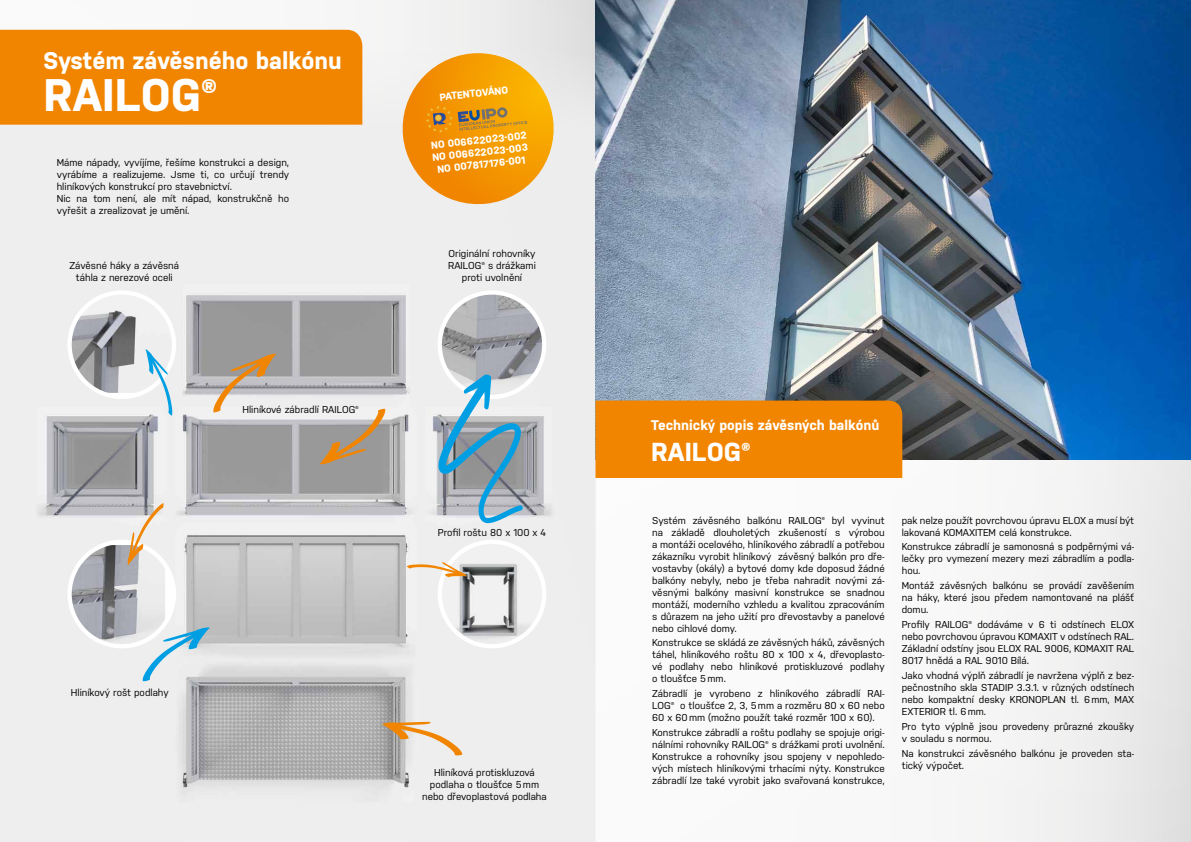
<style>
.page{position:relative;width:1191px;height:842px;background:#fff}
.page>*{position:absolute;margin:0;border:0;box-sizing:border-box;transform-origin:0 0}
.t1{font:700 45.6px "Nudista";color:#fff}
.t2{font:700 26px "Nudista";color:#fff}
.t3{font:700 24px "Nudista";color:#fff}
.t4{font:700 14px "Nudista";color:#fff}
.t5{font:700 10.2px/12.2px "Nudista";color:#fff;text-align:center}
.t6{font:10px/12px "Nudista";color:#000;text-align:justify}
</style>
<div class="page">
<div style="left:0;top:0;width:595px;height:842px;background:linear-gradient(to right,#fff,#e8e8e8)"></div>
<img style="left:0;top:43px;width:595px;height:799px">
<img style="left:70px;top:292px;width:104px;height:101px">
<div style="left:67px;top:290px;width:109px;height:109px;border:4px solid #fff;border-radius:50%"></div>
<div style="left:70px;top:542px;width:104px;height:104px;background:#fff;border-radius:50%"></div>
<img style="left:70px;top:545px;width:95px;height:101px">
<div style="left:67px;top:540px;width:109px;height:108px;border:4px solid #fff;border-radius:50%"></div>
<img style="left:440px;top:292px;width:104px;height:105px;border-radius:52px">
<div style="left:438px;top:290px;width:108px;height:109px;border:4px solid #fff;border-radius:50%"></div>
<img style="left:440px;top:544px;width:104px;height:102px">
<div style="left:438px;top:540px;width:108px;height:108px;border:4px solid #fff;border-radius:50%"></div>
<svg style="left:146px;top:349px;width:26px;height:67px"></svg>
<svg style="left:128px;top:503px;width:35px;height:62px"></svg>
<svg style="left:406px;top:562px;width:61px;height:15px"></svg>
<svg style="left:382px;top:722px;width:80px;height:33px;background:#dec6a8"></svg>
<svg style="left:142px;top:627px;width:68px;height:54px;background:#c2dce7"></svg>
<svg style="left:213px;top:354px;width:63px;height:59px;background:#c7b6a2"></svg>
<svg style="left:320px;top:409px;width:66px;height:55px"></svg>
<svg style="left:438px;top:374px;width:85px;height:149px;background:#96b4c3"></svg>
<div style="left:595px;top:0;width:596px;height:842px;background:linear-gradient(to right,#fff,#ececec)"></div>
<div style="left:0;top:30px;width:362px;height:95px;background:#f18500"></div>
<img style="left:595px;top:0;width:596px;height:459px">
<div style="left:595px;top:401px;width:307px;height:77px;background:#f18500"></div>
<svg style="left:399px;top:53px;width:158px;height:155px;background:#eead43"></svg>
<h3 class="t3" style="left:44px;top:43px;width:300px">Systém závěsného balkónu</h3>
<h1 class="t1" style="left:44px;top:61px;width:176px">RAILOG®</h1>
<p class="t6" style="left:57px;top:156px;width:234px;text-align:left">Máme nápady, vyvíjíme, řešíme konstrukci a design, vyrábíme a realizujeme. Jsme ti, co určují trendy hliníkových konstrukcí pro stavebnictví.<br>Nic na tom není, ale mít nápad, konstrukčně ho vyřešit a zrealizovat je umění.</p>
<p class="t6" style="left:69px;top:259px;width:111px;text-align:center">Závěsné háky a závěsná táhla z nerezové oceli</p>
<p class="t6" style="left:242px;top:402px;width:118px">Hliníkové zábradlí RAILOG®</p>
<p class="t6" style="left:71px;top:685px;width:99px">Hliníkový rošt podlahy</p>
<p class="t5" style="left:439px;top:90px;width:69px;rotate:-6deg">Pa tentováno</p>
<p class="t5" style="left:430px;top:138px;width:98px;rotate:-6deg">No 006622023-002<br>No 006622023-003<br>No 007817176-001</p>
<p class="t6" style="left:448px;top:247px;width:89px;text-align:center">Originální rohovníky<br>RAILOG® s drážkami proti uvolnění</p>
<p class="t6" style="left:438px;top:526px;width:110px">Profil roštu 80 x 100 x 4</p>
<p class="t6" style="left:422px;top:765px;width:126px;text-align:center">Hliníková protiskluzová podlaha o tloušťce 5mm nebo dřevoplastová podlaha</p>
<h3 class="t4" style="left:651px;top:415px;width:229px">Technický popis závěsných balkónů</h3>
<h2 class="t2" style="left:651px;top:433px;width:101px">RAILOG®</h2>
<p class="t6" style="left:652px;top:513px;width:234px">Systém závěsného balkónu RAILOG® byl vyvinut na základě dlouholetých zkušeností s výrobou a montáži ocelového, hliníkového zábradlí a potřebou zákazníku vyrobit hliníkový závěsný balkón pro dře&shy;vostavby (okály) a bytové domy kde doposud žádné balkóny nebyly, nebo je třeba nahradit novými zá&shy;věsnými balkóny masivní konstrukce se snadnou montáží, moderního vzhledu a kvalitou zpracováním s důrazem na jeho užití pro dřevostavby a panelové nebo cihlové domy.</p>
<p class="t6" style="left:652px;top:636px;width:234px">Konstrukce se skládá ze závěsných háků, závěsných táhel, hliníkového roštu 80 x 100 x 4, dřevoplasto&shy;vé podlahy nebo hliníkové protiskluzové podlahy o tloušťce 5mm.</p>
<p class="t6" style="left:652px;top:687px;width:234px">Zábradlí je vyrobeno z hliníkového zábradlí RAI-LOG® o tloušťce 2, 3, 5mm a rozměru 80 x 60 nebo 60 x 60mm (možno použít také rozměr 100 x 60).</p>
<p class="t6" style="left:652px;top:726px;width:234px">Konstrukce zábradlí a roštu podlahy se spojuje origi&shy;nálními rohovníky RAILOG® s drážkami proti uvolnění.<br>Konstrukce a rohovníky jsou spojeny v nepohledo&shy;vých místech hliníkovými trhacími nýty. Konstrukce zábradlí lze také vyrobit jako svařovaná konstrukce,</p>
<p class="t6" style="left:901px;top:513px;width:234px">pak nelze použít povrchovou úpravu ELOX a musí být lakovaná KOMAXITEM celá konstrukce.</p>
<p class="t6" style="left:901px;top:540px;width:234px">Konstrukce zábradlí je samonosná s podpěrnými vá&shy;lečky pro vymezení mezery mezi zábradlím a podla&shy;hou.</p>
<p class="t6" style="left:901px;top:579px;width:234px">Montáž závěsných balkónu se provádí zavěšením na háky, které jsou předem namontované na plášť domu.</p>
<p class="t6" style="left:901px;top:618px;width:234px">Profily RAILOG® dodáváme v 6 ti odstínech ELOX nebo povrchovou úpravou KOMAXIT v odstínech RAL.<br>Základní odstíny jsou ELOX RAL 9006, KOMAXIT RAL 8017 hnědá a RAL 9010 Bílá.</p>
<p class="t6" style="left:901px;top:669px;width:234px">Jako vhodná výplň zábradlí je navržena výplň z bez&shy;pečnostního skla STADIP 3.3.1. v různých odstínech nebo kompaktní desky KRONOPLAN tl. 6mm, MAX EXTERIOR tl. 6mm.</p>
<p class="t6" style="left:901px;top:719px;width:234px">Pro tyto výplně jsou provedeny průrazné zkoušky v souladu s normou.</p>
<p class="t6" style="left:901px;top:746px;width:234px">Na konstrukci závěsného balkónu je proveden sta&shy;tický výpočet.</p>
</div>
